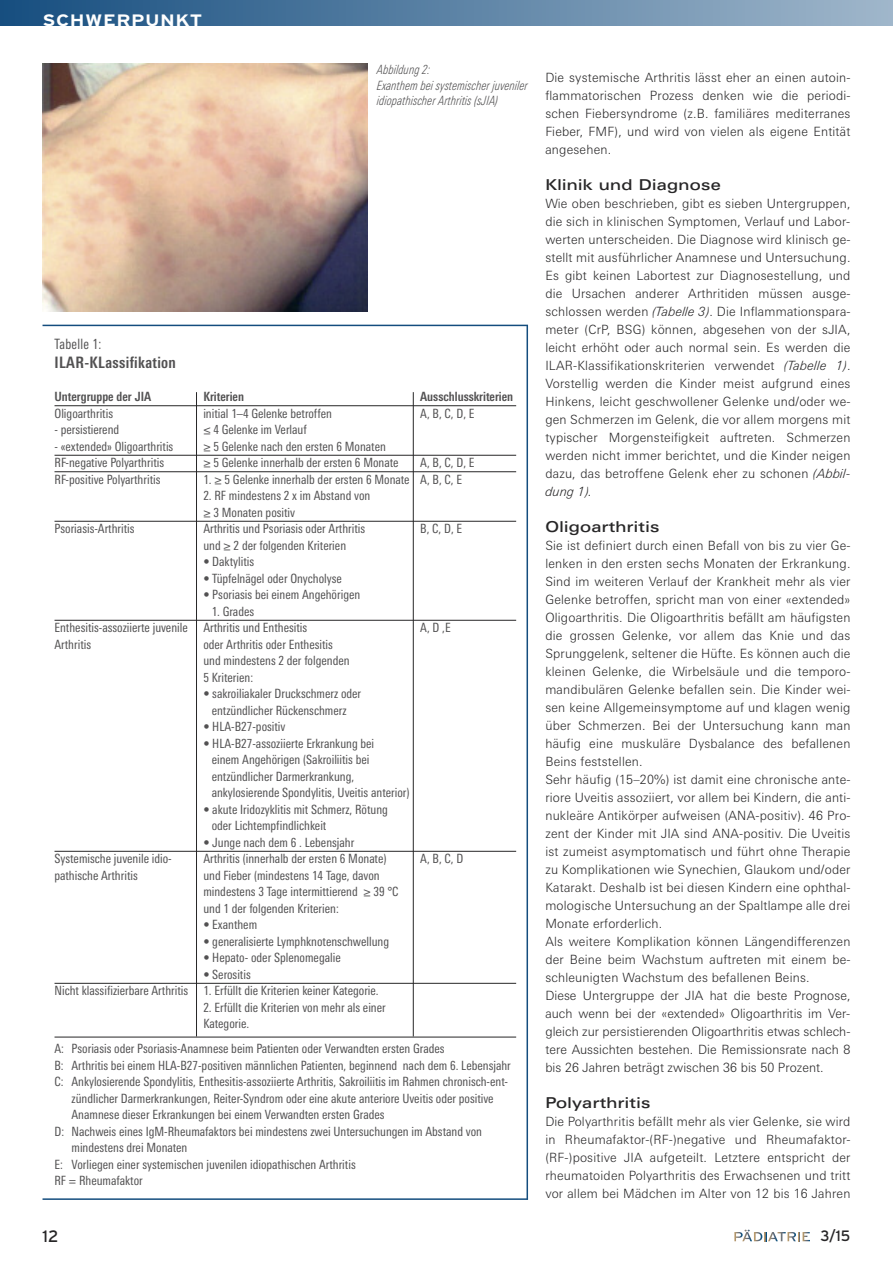
<style>
.page{position:relative;width:893px;height:1263px;background:#fff}
.page>*{position:absolute;margin:0;border:0;box-sizing:border-box;transform-origin:0 0}
.t1{font:700 16.5px "Interstate";letter-spacing:.025em;color:#fff;scale:1.2 1}
.t2{font:16.5px "Interstate";color:#272627}
.t3{font:700 condensed 15.75px "Linotype Univers";letter-spacing:.025em;color:#525152}
.t4{font:500 15px "Linotype Univers Extd";letter-spacing:.02em;color:#272627}
.t5{font:15px "Interstate";color:#272627}
.t6{font:condensed 14.25px "Linotype Univers";letter-spacing:.02em;color:#525152;scale:.9 1}
.t7{font:300 12.75px/18px "Linotype Univers Basic";letter-spacing:.015em;color:#272627;text-align:justify}
.t8{font:condensed 12.75px/16.5px "Linotype Univers";color:#525152}
.t9{font:italic 300 condensed 12.75px/15.8px "Linotype Univers";letter-spacing:.01em;color:#525152;scale:.9 1}
.t10{font:700 condensed 12.75px "Linotype Univers";color:#525152}
.s1{font-style:italic}
</style>
<div class="page">
<div style="left:0;top:0;width:893px;height:26px;background:linear-gradient(to right,#164e7f,#a0b7cb)"></div>
<svg style="left:734px;top:1230px;width:76px;height:11px"></svg>
<hr style="left:55px;top:405px;width:461px;height:1px;background:#272627">
<hr style="left:55px;top:455px;width:461px;height:1px;background:#272627">
<hr style="left:55px;top:471px;width:461px;height:1px;background:#272627">
<hr style="left:55px;top:521px;width:461px;height:1px;background:#272627">
<hr style="left:55px;top:620px;width:461px;height:1px;background:#272627">
<hr style="left:55px;top:851px;width:461px;height:1px;background:#272627">
<hr style="left:55px;top:983px;width:461px;height:1px;background:#272627">
<hr style="left:55px;top:1037px;width:461px;height:1px;background:#272627">
<hr style="left:43px;top:325px;width:485px;height:1px;background:#144d7e">
<hr style="left:526px;top:326px;width:2px;height:873px;background:#144d7e">
<hr style="left:43px;top:1198px;width:485px;height:2px;background:#144d7e">
<hr style="left:196px;top:392px;width:1px;height:644px;background:#272627">
<hr style="left:413px;top:392px;width:1px;height:644px;background:#272627">
<img style="left:43px;top:64px;width:325px;height:248px">
<p class="t1" style="left:43px;top:11px;width:135px">SCHWERPUNKT</p>
<p class="t9" style="left:377px;top:63px;width:169px">Abbildung 2:<br>Exanthem bei systemischer juveniler idiopathischer Arthritis (sJIA)</p>
<p class="t6" style="left:55px;top:339px;width:54px">Tabelle 1:</p>
<p class="t3" style="left:55px;top:357px;width:123px">ILAR-KLassifikation</p>
<p class="t10" style="left:55px;top:392px;width:98px">Untergruppe der JIA</p>
<p class="t10" style="left:203px;top:392px;width:42px">Kriterien</p>
<p class="t10" style="left:420px;top:392px;width:95px">Ausschlusskriterien</p>
<p class="t8" style="left:55px;top:406px;width:60px">Oligoarthritis</p>
<p class="t8" style="left:203px;top:406px;width:130px">initial 1–4 Gelenke betroffen</p>
<p class="t8" style="left:420px;top:406px;width:56px">A, B, C, D, E</p>
<p class="t8" style="left:55px;top:423px;width:66px">- persistierend</p>
<p class="t8" style="left:203px;top:423px;width:105px">≤ 4 Gelenke im Verlauf</p>
<p class="t8" style="left:55px;top:439px;width:120px">- «extended» Oligoarthritis</p>
<p class="t8" style="left:203px;top:439px;width:184px">≥ 5 Gelenke nach den ersten 6 Monaten</p>
<p class="t8" style="left:55px;top:456px;width:111px">RF-negative Polyarthritis</p>
<p class="t8" style="left:203px;top:456px;width:197px">≥ 5 Gelenke innerhalb der ersten 6 Monate</p>
<p class="t8" style="left:420px;top:456px;width:56px">A, B, C, D, E</p>
<p class="t8" style="left:55px;top:472px;width:107px">RF-positive Polyarthritis</p>
<p class="t8" style="left:203px;top:472px;width:260px">1. ≥ 5 Gelenke innerhalb der ersten 6 Monate A, B, C, E</p>
<p class="t8" style="left:203px;top:489px;width:168px">2. RF mindestens 2 x im Abstand von ≥ 3 Monaten positiv</p>
<p class="t8" style="left:55px;top:522px;width:82px">Psoriasis-Arthritis</p>
<p class="t8" style="left:203px;top:522px;width:163px">Arthritis und Psoriasis oder Arthritis</p>
<p class="t8" style="left:420px;top:522px;width:44px">B, C, D, E</p>
<p class="t8" style="left:203px;top:538px;width:144px">und ≥ 2 der folgenden Kriterien</p>
<p class="t8" style="left:203px;top:555px;width:52px">• Daktylitis</p>
<p class="t8" style="left:203px;top:571px;width:140px">• Tüpfelnägel oder Onycholyse</p>
<p class="t8" style="left:203px;top:588px;width:158px">• Psoriasis bei einem Angehörigen</p>
<p class="t8" style="left:55px;top:604px;width:254px;text-indent:157px">1. Grades<br>Enthesitis-assoziierte juvenile Arthritis und Enthesitis</p>
<p class="t8" style="left:420px;top:621px;width:32px">A, D ,E</p>
<p class="t8" style="left:55px;top:637px;width:38px">Arthritis</p>
<p class="t8" style="left:203px;top:637px;width:148px">oder Arthritis oder Enthesitis und mindestens 2 der folgenden<br>5 Kriterien:</p>
<p class="t8" style="left:203px;top:687px;width:159px;text-align:center">• sakroiliakaler Druckschmerz oder entzündlicher Rückenschmerz</p>
<p class="t8" style="left:203px;top:720px;width:84px">• HLA-B27-positiv</p>
<p class="t8" style="left:212px;top:736px;width:199px;text-indent:-8px">• HLA-B27-assoziierte Erkrankung bei<br>einem Angehörigen (Sakroiliitis bei entzündlicher Darmerkrankung, ankylosierende Spondylitis, Uveitis anterior)</p>
<p class="t8" style="left:212px;top:802px;width:178px;text-indent:-8px">• akute Iridozyklitis mit Schmerz, Rötung oder Lichtempfindlichkeit</p>
<p class="t8" style="left:203px;top:835px;width:152px">• Junge nach dem 6 . Lebensjahr</p>
<p class="t8" style="left:55px;top:852px;width:119px">Systemische juvenile idio-</p>
<p class="t8" style="left:203px;top:852px;width:185px">Arthritis (innerhalb der ersten 6 Monate)</p>
<p class="t8" style="left:420px;top:852px;width:45px">A, B, C, D</p>
<p class="t8" style="left:55px;top:868px;width:85px">pathische Arthritis</p>
<p class="t8" style="left:203px;top:868px;width:197px">und Fieber (mindestens 14 Tage, davon mindestens 3 Tage intermittierend ≥ 39 °C und 1 der folgenden Kriterien:</p>
<p class="t8" style="left:203px;top:918px;width:55px">• Exanthem</p>
<p class="t8" style="left:203px;top:934px;width:187px">• generalisierte Lymphknotenschwellung</p>
<p class="t8" style="left:203px;top:951px;width:139px">• Hepato- oder Splenomegalie</p>
<p class="t8" style="left:55px;top:967px;width:326px;text-indent:149px">• Serositis<br>Nicht klassifizierbare Arthritis 1. Erfüllt die Kriterien keiner Kategorie.</p>
<p class="t8" style="left:203px;top:1000px;width:184px">2. Erfüllt die Kriterien von mehr als einer<br>Kategorie.</p>
<p class="t8" style="left:55px;top:1042px;width:392px">A: Psoriasis oder Psoriasis-Anamnese beim Patienten oder Verwandten ersten Grades</p>
<p class="t8" style="left:55px;top:1058px;width:458px">B: Arthritis bei einem HLA-B27-positiven männlichen Patienten, beginnend nach dem 6. Lebensjahr</p>
<p class="t8" style="left:55px;top:1075px;width:455px">C: Ankylosierende Spondylitis, Enthesitis-assoziierte Arthritis, Sakroiliitis im Rahmen chronisch-ent-</p>
<p class="t8" style="left:72px;top:1091px;width:424px">zündlicher Darmerkrankungen, Reiter-Syndrom oder eine akute anteriore Uveitis oder positive</p>
<p class="t8" style="left:72px;top:1108px;width:315px">Anamnese dieser Erkrankungen bei einem Verwandten ersten Grades</p>
<p class="t8" style="left:55px;top:1124px;width:429px">D: Nachweis eines IgM-Rheumafaktors bei mindestens zwei Untersuchungen im Abstand von</p>
<p class="t8" style="left:72px;top:1141px;width:117px">mindestens drei Monaten</p>
<p class="t8" style="left:55px;top:1157px;width:303px">E: Vorliegen einer systemischen juvenilen idiopathischen Arthritis</p>
<p class="t8" style="left:55px;top:1174px;width:90px">RF = Rheumafaktor</p>
<p class="t7" style="left:545px;top:69px;width:307px">Die systemische Arthritis lässt eher an einen autoin&shy;flammatorischen Prozess denken wie die periodi&shy;schen Fiebersyndrome (z.B. familiäres mediterranes Fieber, FMF), und wird von vielen als eigene Entität angesehen.</p>
<p class="t4" style="left:545px;top:179px;width:177px">Klinik und Diagnose</p>
<p class="t7" style="left:545px;top:195px;width:307px">Wie oben beschrieben, gibt es sieben Untergruppen, die sich in klinischen Symptomen, Verlauf und Labor&shy;werten unterscheiden. Die Diagnose wird klinisch ge&shy;stellt mit ausführlicher Anamnese und Untersuchung.<br>Es gibt keinen Labortest zur Diagnosestellung, und die Ursachen anderer Arthritiden müssen ausge&shy;schlossen werden <span class="s1">(Tabelle 3)</span>. Die Inflammationspara&shy;meter (CrP, BSG) können, abgesehen von der sJIA, leicht erhöht oder auch normal sein. Es werden die ILAR-Klassifikationskriterien verwendet <span class="s1">(Tabelle 1)</span>.<br>Vorstellig werden die Kinder meist aufgrund eines Hinkens, leicht geschwollener Gelenke und/oder we&shy;gen Schmerzen im Gelenk, die vor allem morgens mit typischer Morgensteifigkeit auftreten. Schmerzen werden nicht immer berichtet, und die Kinder neigen dazu, das betroffene Gelenk eher zu schonen <span class="s1">(Abbil&shy;dung 1).</span></p>
<p class="t4" style="left:545px;top:521px;width:116px">Oligoarthritis</p>
<p class="t7" style="left:545px;top:537px;width:307px;text-align:left">Sie ist definiert durch einen Befall von bis zu vier Ge&shy;lenken in den ersten sechs Monaten der Erkrankung.<br>Sind im weiteren Verlauf der Krankheit mehr als vier Gelenke betroffen, spricht man von einer «extended» Oligoarthritis. Die Oligoarthritis befällt am häufigsten die grossen Gelenke, vor allem das Knie und das Sprunggelenk, seltener die Hüfte. Es können auch die kleinen Gelenke, die Wirbelsäule und die temporo&shy;mandibulären Gelenke befallen sein. Die Kinder wei&shy;sen keine Allgemeinsymptome auf und klagen wenig über Schmerzen. Bei der Untersuchung kann man häufig eine muskuläre Dysbalance des befallenen Beins feststellen.<br>Sehr häufig (15–20%) ist damit eine chronische ante&shy;riore Uveitis assoziiert, vor allem bei Kindern, die anti&shy;nukleäre Antikörper aufweisen (ANA-positiv). 46 Pro&shy;zent der Kinder mit JIA sind ANA-positiv. Die Uveitis ist zumeist asymptomatisch und führt ohne Therapie zu Komplikationen wie Synechien, Glaukom und/oder Katarakt. Deshalb ist bei diesen Kindern eine ophthal&shy;mologische Untersuchung an der Spaltlampe alle drei Monate erforderlich.<br>Als weitere Komplikation können Längendifferenzen der Beine beim Wachstum auftreten mit einem be&shy;schleunigten Wachstum des befallenen Beins.<br>Diese Untergruppe der JIA hat die beste Prognose, auch wenn bei der «extended» Oligoarthritis im Ver&shy;gleich zur persistierenden Oligoarthritis etwas schlech&shy;tere Aussichten bestehen. Die Remissionsrate nach 8 bis 26 Jahren beträgt zwischen 36 bis 50 Prozent.</p>
<p class="t4" style="left:545px;top:1097px;width:106px">Polyarthritis</p>
<p class="t7" style="left:545px;top:1113px;width:307px">Die Polyarthritis befällt mehr als vier Gelenke, sie wird in Rheumafaktor-(RF-)negative und Rheumafaktor-(RF-)positive JIA aufgeteilt. Letztere entspricht der rheumatoiden Polyarthritis des Erwachsenen und tritt vor allem bei Mädchen im Alter von 12 bis 16 Jahren</p>
<p class="t2" style="left:43px;top:1226px;width:18px">12</p>
<p class="t5" style="left:820px;top:1227px;width:31px">3/15</p>
</div>
